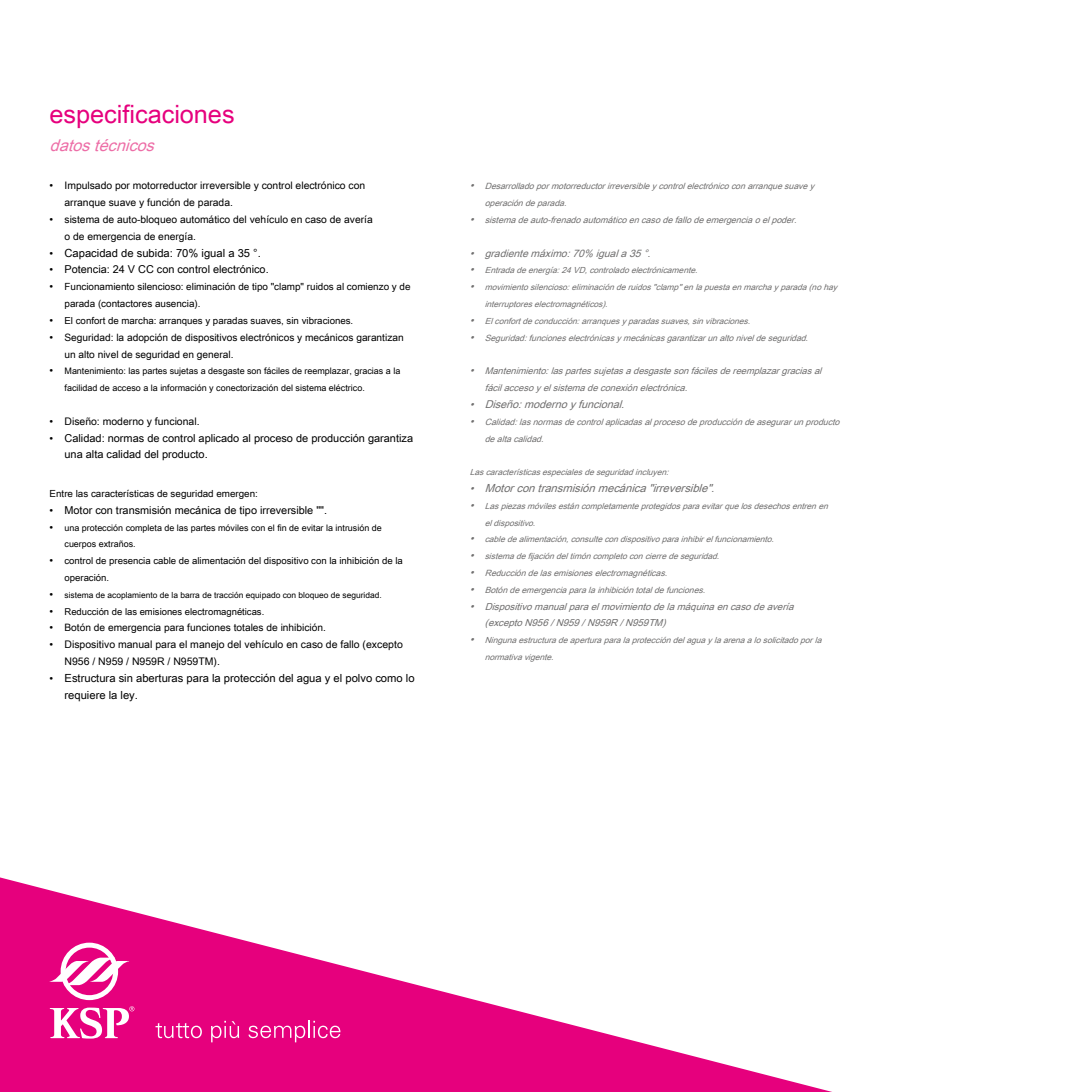
<style>
.page{position:relative;width:1092px;height:1092px;background:#fff}
.page>*{position:absolute;margin:0;border:0;box-sizing:border-box;transform-origin:0 0}
.t1{font:25.2px "Arial Unicode MS";color:#e6007d}
.t2{font:italic 16.28px "Arial Unicode MS";color:#ed6ea7}
.t3{font:11.2px/16.8px "Arial Unicode MS";color:#000}
.t4{font:italic 11.2px "Arial Unicode MS";color:#706f6f}
.t5{font:11.03px/16.8px "Arial Unicode MS";color:#000}
.t6{font:10.85px "Arial Unicode MS";color:#000}
.t7{font:italic 10.67px "Arial Unicode MS";color:#706f6f}
.t8{font:10.5px/16.8px "Arial Unicode MS";color:#000}
.t9{font:10.33px/16.8px "Arial Unicode MS";color:#000}
.t10{font:italic 10.33px "Arial Unicode MS";color:#706f6f}
.t11{font:10.15px/16.8px "Arial Unicode MS";color:#000}
.t12{font:9.8px/16.8px "Arial Unicode MS";color:#000}
.t13{font:9.62px/16.8px "Arial Unicode MS";color:#000}
.t14{font:italic 9.62px/16.8px "Arial Unicode MS";color:#706f6f}
.t15{font:9.45px "Arial Unicode MS";color:#000}
.t16{font:italic 9.28px/16.8px "Arial Unicode MS";color:#706f6f}
.t17{font:8.92px/16.8px "Arial Unicode MS";color:#000}
.t18{font:italic 8.92px "Arial Unicode MS";color:#706f6f}
.t19{font:italic 8.75px/16.8px "Arial Unicode MS";color:#706f6f}
.t20{font:italic 8.58px/16.8px "Arial Unicode MS";color:#706f6f}
.t21{font:italic 8.4px/16.8px "Arial Unicode MS";color:#706f6f}
.t22{font:8.4px "Arial Unicode MS";color:#000}
.s1{font-size:10.67px}
</style>
<div class="page">
<svg style="left:0;top:877px;width:828px;height:214px"></svg>
<svg style="left:50px;top:942px;width:79px;height:58px"></svg>
<svg style="left:50px;top:1006px;width:84px;height:32px"></svg>
<svg style="left:155px;top:1022px;width:47px;height:16px"></svg>
<svg style="left:211px;top:1020px;width:28px;height:22px"></svg>
<svg style="left:248px;top:1020px;width:92px;height:22px;background:#ea2e94"></svg>
<h1 class="t1" style="left:50px;top:97px;width:186px">especificaciones</h1>
<h2 class="t2" style="left:50px;top:134px;width:112px">datostécnicos</h2>
<p class="t9" style="left:64px;top:177px;width:302px;text-indent:-15px"><span class="s1">•</span> Impulsado por motorreductor irreversible y control electrónico con arranque suave y función de parada.</p>
<p class="t9" style="left:64px;top:210px;width:310px;text-indent:-15px"><span class="s1">•</span> sistema de auto-bloqueo automático del vehículo en caso de avería o de emergencia de energía.</p>
<h3 class="t3" style="left:50px;top:244px;width:213px"><span class="s1">•</span> Capacidad de subida: 70% igual a 35 °.</h3>
<p class="t6" style="left:50px;top:262px;width:220px"><span class="s1">•</span> Potencia: 24 V CC con control electrónico.</p>
<p class="t12" style="left:64px;top:278px;width:347px;text-indent:-15px"><span class="s1">•</span> Funcionamiento silencioso: eliminación de tipo "clamp" ruidos al comienzo y de parada (contactores ausencia).</p>
<p class="t13" style="left:50px;top:311px;width:305px"><span class="s1">•</span> El confort de marcha: arranques y paradas suaves, sin vibraciones.</p>
<p class="t11" style="left:64px;top:328px;width:340px;text-indent:-15px"><span class="s1">•</span> Seguridad: la adopción de dispositivos electrónicos y mecánicos garantizan un alto nivel de seguridad en general.</p>
<p class="t17" style="left:64px;top:362px;width:337px;text-indent:-15px"><span class="s1">•</span> Mantenimiento: las partes sujetas a desgaste son fáciles de reemplazar, gracias a la facilidad de acceso a la información y conectorización del sistema eléctrico.</p>
<p class="t8" style="left:50px;top:412px;width:151px"><span class="s1">•</span> Diseño: moderno y funcional.</p>
<h3 class="t5" style="left:64px;top:429px;width:350px;text-indent:-15px"><span class="s1">•</span> Calidad: normas de control aplicado al proceso de producción garantiza una alta calidad del producto.</h3>
<p class="t12" style="left:50px;top:484px;width:210px">Entre las características de seguridad emergen:</p>
<p class="t6" style="left:50px;top:502px;width:279px"><span class="s1">•</span> Motor con transmisión mecánica de tipo irreversible "".</p>
<p class="t17" style="left:64px;top:518px;width:319px;text-indent:-15px"><span class="s1">•</span> una protección completa de las partes móviles con el fin de evitar la intrusión de cuerpos extraños.</p>
<p class="t13" style="left:64px;top:552px;width:340px;text-indent:-15px"><span class="s1">•</span> control de presencia cable de alimentación del dispositivo con la inhibición de la operación.</p>
<p class="t22" style="left:50px;top:589px;width:333px"><span class="s1">•</span> sistema de acoplamiento de la barra de tracción equipado con bloqueo de seguridad.</p>
<p class="t15" style="left:50px;top:604px;width:216px"><span class="s1">•</span> Reducción de las emisiones electromagnéticas.</p>
<p class="t11" style="left:50px;top:619px;width:278px"><span class="s1">•</span> Botón de emergencia para funciones totales de inhibición.</p>
<p class="t8" style="left:64px;top:635px;width:340px;text-indent:-15px"><span class="s1">•</span> Dispositivo manual para el manejo del vehículo en caso de fallo (excepto<br>N956 / N959 / N959R / N959TM).</p>
<h3 class="t3" style="left:64px;top:669px;width:351px;text-indent:-15px"><span class="s1">•</span> Estructura sin aberturas para la protección del agua y el polvo como lo requiere la ley.</h3>
<p class="t20" style="left:484px;top:177px;width:334px;text-indent:-15px"><span class="s1">•</span> Desarrolladopormotorreductorirreversibleycontrolelectrónicoconarranquesuavey operacióndeparada.</p>
<p class="t18" style="left:470px;top:213px;width:332px"><span class="s1">•</span> sistemadeauto-frenadoautomáticoencasodefallodeemergenciaoelpoder.</p>
<p class="t10" style="left:470px;top:245px;width:186px"><span class="s1">•</span> gradientemáximo:70% iguala35°.</p>
<p class="t21" style="left:470px;top:262px;width:232px"><span class="s1">•</span> Entradadeenergía:24VD,controladoelectrónicamente.</p>
<p class="t21" style="left:484px;top:278px;width:357px;text-indent:-15px"><span class="s1">•</span> movimientosilencioso:eliminaciónderuidos"clamp"enlapuestaenmarchayparada(nohay interruptoreselectromagnéticos).</p>
<p class="t21" style="left:470px;top:312px;width:285px"><span class="s1">•</span> Elconfortdeconducción:arranquesyparadassuaves,sinvibraciones.</p>
<p class="t20" style="left:470px;top:329px;width:343px"><span class="s1">•</span> Seguridad:funcioneselectrónicasymecánicasgarantizarunaltoniveldeseguridad.</p>
<p class="t16" style="left:484px;top:362px;width:341px;text-indent:-15px"><span class="s1">•</span> Mantenimiento:laspartessujetasadesgastesonfácilesdereemplazargraciasal fácilaccesoyelsistemadeconexiónelectrónica.</p>
<p class="t7" style="left:470px;top:396px;width:160px">• Diseño:modernoyfuncional.</p>
<p class="t19" style="left:484px;top:413px;width:359px;text-indent:-15px"><span class="s1">•</span> Calidad:lasnormasdecontrolaplicadasalprocesodeproduccióndeasegurarunproducto dealtacalidad.</p>
<p class="t21" style="left:470px;top:463px;width:203px">Lascaracterísticasespecialesdeseguridadincluyen:</p>
<h3 class="t4" style="left:470px;top:480px;width:250px"><span class="s1">•</span> Motorcontransmisiónmecánica"irreversible".</h3>
<p class="t21" style="left:484px;top:497px;width:348px;text-indent:-15px"><span class="s1">•</span> Laspiezasmóvilesestáncompletamenteprotegidosparaevitarquelosdesechosentrenen eldispositivo.</p>
<p class="t21" style="left:470px;top:530px;width:309px"><span class="s1">•</span> cabledealimentación,consultecondispositivoparainhibirelfuncionamiento.</p>
<p class="t21" style="left:470px;top:547px;width:254px"><span class="s1">•</span> sistemadefijacióndeltimóncompletoconcierredeseguridad.</p>
<p class="t20" style="left:470px;top:564px;width:202px"><span class="s1">•</span> Reduccióndelasemisioneselectromagnéticas.</p>
<p class="t20" style="left:470px;top:581px;width:240px"><span class="s1">•</span> Botóndeemergenciaparalainhibicióntotaldefunciones.</p>
<p class="t14" style="left:484px;top:597px;width:314px;text-indent:-15px"><span class="s1">•</span> Dispositivomanualparaelmovimientodelamáquinaencasodeavería (exceptoN956/N959/N959R/N959TM)</p>
<p class="t21" style="left:484px;top:631px;width:341px;text-indent:-15px"><span class="s1">•</span> Ningunaestructuradeaperturaparalaproteccióndelaguaylaarenaalosolicitadoporla normativavigente.</p>
</div>
